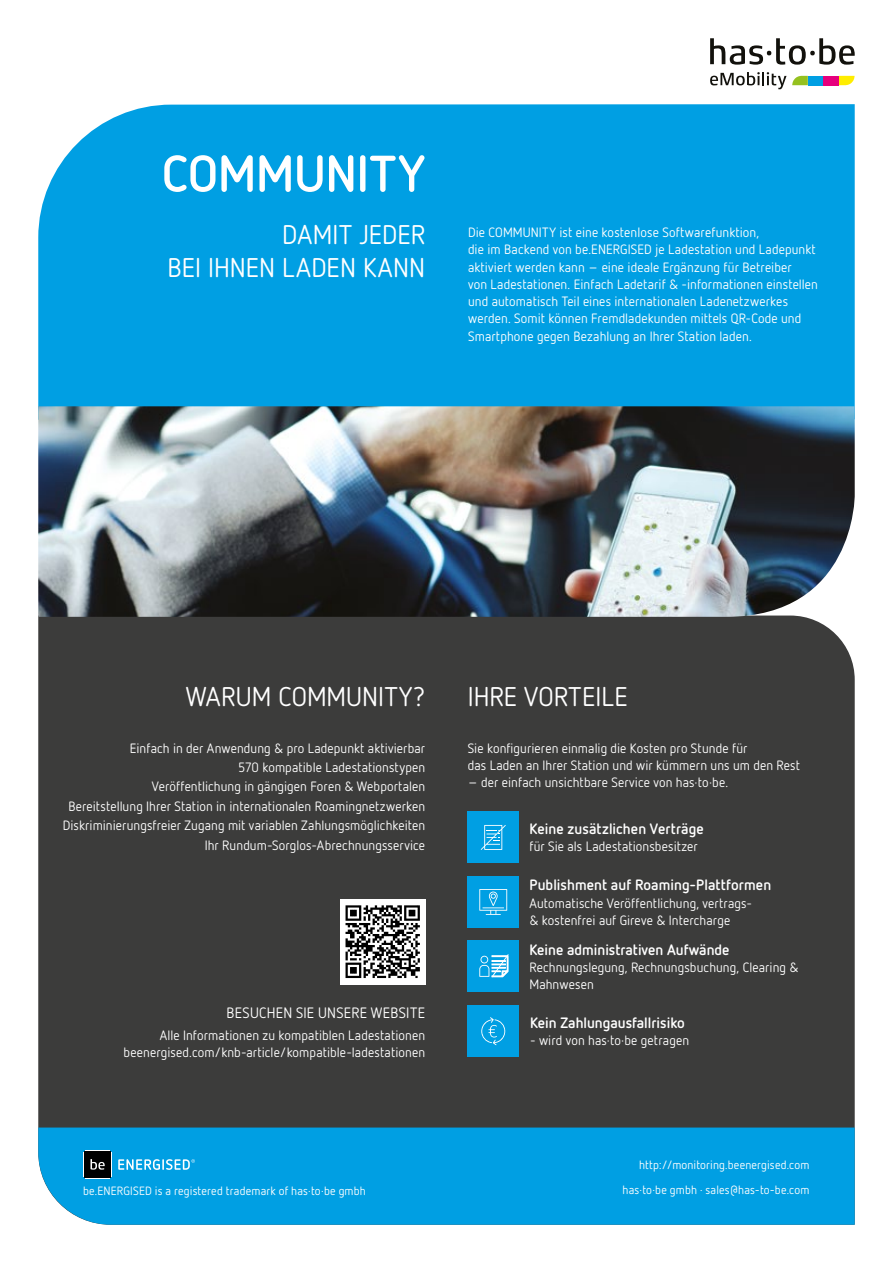
<style>
.page{position:relative;width:893px;height:1263px;background:#fff}
.page>*{position:absolute;margin:0;border:0;box-sizing:border-box;transform-origin:0 0}
.t1{font:700 51px "Netto OT";color:#fff}
.t2{font:27px/33px "Netto OT";letter-spacing:.005em;color:#fff;text-align:right}
.t3{font:700 15px "Netto OT";color:#fff}
.t4{font:15px "Netto OT";letter-spacing:.02em;color:#fff}
.t5{font:13.5px/17.2px "Netto OT";letter-spacing:.01em;color:#fff}
.t6{font:12px "Netto OT";letter-spacing:.015em;color:#fff}
</style>
<div class="page">
<div style="left:38px;top:617px;width:817px;height:510px;background:#3c3c3b"></div>
<div style="left:38px;top:104px;width:817px;height:302px;background:#009fe3"></div>
<div style="left:38px;top:1127px;width:817px;height:98px;background:#009fe3"></div>
<img style="left:38px;top:406px;width:817px;height:211px">
<svg style="left:710px;top:38px;width:145px;height:27px"></svg>
<svg style="left:710px;top:72px;width:76px;height:17px"></svg>
<div style="left:808px;top:76px;width:15px;height:9px;background:#009fe3"></div>
<div style="left:823px;top:76px;width:16px;height:9px;background:#e6007d"></div>
<svg style="left:792px;top:76px;width:16px;height:9px"></svg>
<svg style="left:839px;top:76px;width:16px;height:9px"></svg>
<div style="left:340px;top:899px;width:85px;height:85px;background:#fff"></div>
<svg style="left:345px;top:905px;width:75px;height:73px"></svg>
<div style="left:468px;top:1006px;width:51px;height:51px;background:#009fe3"></div>
<svg style="left:481px;top:1017px;width:24px;height:28px"></svg>
<div style="left:468px;top:812px;width:51px;height:51px;background:#009fe3"></div>
<svg style="left:481px;top:825px;width:25px;height:25px"></svg>
<div style="left:468px;top:876px;width:51px;height:51px;background:#009fe3"></div>
<svg style="left:479px;top:889px;width:28px;height:26px"></svg>
<div style="left:468px;top:941px;width:51px;height:51px;background:#009fe3"></div>
<svg style="left:479px;top:954px;width:30px;height:24px"></svg>
<div style="left:83px;top:1150px;width:112px;height:29px;background:#009fe3"></div>
<svg style="left:83px;top:1150px;width:29px;height:29px"></svg>
<svg style="left:118px;top:1159px;width:77px;height:11px"></svg>
<div style="left:83px;top:1183px;width:283px;height:13px;background:#009fe3"></div>
<h1 class="t1" style="left:162px;top:141px;width:265px">COMMUNITY</h1>
<h2 class="t2" style="left:167px;top:218px;width:259px">DAMIT JEDER<br>BEI IHNEN LADEN KANN</h2>
<p class="t5" style="left:468px;top:223px;width:351px">Die COMMUNITY ist eine kostenlose Softwarefunktion,<br>die im Backend von be.ENERGISED je Ladestation und Ladepunkt aktiviert werden kann – eine ideale Ergänzung für Betreiber<br>von Ladestationen. Einfach Ladetarif &amp; -informationen einstellen und automatisch Teil eines internationalen Ladenetzwerkes werden. Somit können Fremdladekunden mittels QR-Code und Smartphone gegen Bezahlung an Ihrer Station laden.</p>
<h2 class="t2" style="left:186px;top:680px;width:241px">WARUM COMMUNITY?</h2>
<p class="t5" style="left:63px;top:738px;width:364px;line-height:19.4px;text-align:right">Einfach in der Anwendung &amp; pro Ladepunkt aktivierbar<br>570 kompatible Ladestationstypen<br>Veröffentlichung in gängigen Foren &amp; Webportalen<br>Bereitstellung Ihrer Station in internationalen Roamingnetzwerken Diskriminierungsfreier Zugang mit variablen Zahlungsmöglichkeiten Ihr Rundum-Sorglos-Abrechnungsservice</p>
<p class="t4" style="left:227px;top:1003px;width:200px">BESUCHEN SIE UNSERE WEBSITE</p>
<p class="t5" style="left:124px;top:1026px;width:303px;text-align:right">Alle Informationen zu kompatiblen Ladestationen beenergised.com/knb-article/kompatible-ladestationen</p>
<p class="t6" style="left:83px;top:1183px;width:284px">be.ENERGISED is a registered trademark of has·to·be gmbh</p>
<h2 class="t2" style="left:468px;top:679px;width:161px">IHRE VORTEILE</h2>
<p class="t5" style="left:468px;top:739px;width:334px">Sie konfigurieren einmalig die Kosten pro Stunde für<br>das Laden an Ihrer Station und wir kümmern uns um den Rest</p>
<p class="t5" style="left:468px;top:773px;width:262px">– der einfach unsichtbare Service von has·to·be.</p>
<p class="t3" style="left:529px;top:819px;width:176px">Keine zusätzlichen Verträge</p>
<p class="t5" style="left:529px;top:837px;width:170px">für Sie als Ladestationsbesitzer</p>
<p class="t3" style="left:529px;top:875px;width:243px">Publishment auf Roaming-Plattformen</p>
<p class="t5" style="left:529px;top:894px;width:224px">Automatische Veröffentlichung, vertrags-&amp; kostenfrei auf Gireve &amp; Intercharge</p>
<p class="t3" style="left:529px;top:940px;width:202px">Keine administrativen Aufwände</p>
<p class="t5" style="left:529px;top:958px;width:271px">Rechnungslegung, Rechnungsbuchung, Clearing &amp;<br>Mahnwesen</p>
<p class="t3" style="left:530px;top:1013px;width:156px">Kein Zahlungausfallrisiko</p>
<p class="t5" style="left:530px;top:1031px;width:161px">- wird von has·to·be getragen</p>
<p class="t6" style="left:639px;top:1157px;width:172px">http://monitoring.beenergised.com</p>
<p class="t6" style="left:623px;top:1182px;width:188px">has·to·be gmbh <sup>.</sup> sales@has-to-be.com</p>
</div>
